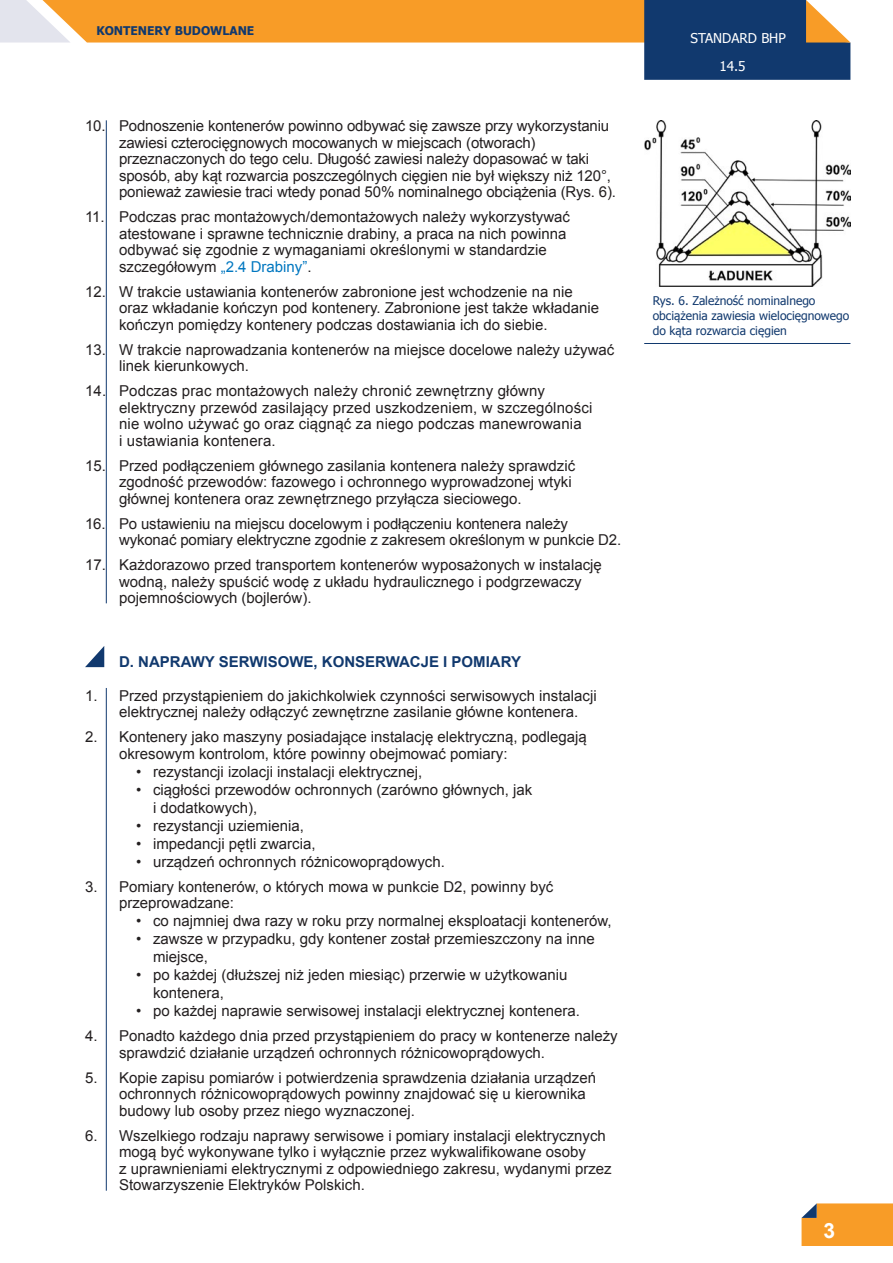
<style>
.page{position:relative;width:893px;height:1263px;background:#fff}
.page>*{position:absolute;margin:0;border:0;box-sizing:border-box;transform-origin:0 0}
.tekst{font:700 21px "Arial";color:#fff}
.Tekst_numerowany{font:15px/16.5px "Arial";color:#231f20}
.Tekst_kropki{font:15px/18px "Arial";color:#231f20}
.Tytulik{font:700 15px "Arial";color:#11396e}
.t1{font:13.5px "Tahoma";color:#fff}
.podpis_zdjęcia{font:12px/15px "Tahoma";color:#11396e}
.t2{font:700 12px "Tahoma";color:#11396e}
.s1{color:#0077c0}
</style>
<div class="page">
<svg style="left:0;top:0;width:850px;height:80px"></svg>
<svg style="left:801px;top:1203px;width:92px;height:43px;background:#f19d32"></svg>
<hr style="left:106px;top:120px;width:1px;height:483px;background:#11396e">
<svg style="left:85px;top:646px;width:19px;height:21px"></svg>
<hr style="left:106px;top:688px;width:1px;height:503px;background:#11396e">
<hr style="left:644px;top:343px;width:206px;height:1px;background:#11396e">
<img style="left:644px;top:120px;width:206px;height:167px">
<p class="t2" style="left:96px;top:23px;width:159px">KONTENERY BUDOWLANE</p>
<p class="Tekst_numerowany" style="left:119px;top:118px;width:499px;text-indent:-34px">10. Podnoszenie kontenerów powinno odbywać się zawsze przy wykorzystaniu zawiesi czterocięgnowych mocowanych w miejscach (otworach) przeznaczonych do tego celu. Długość zawiesi należy dopasować w taki sposób, aby kąt rozwarcia poszczególnych cięgien nie był większy niż 120°, ponieważ zawiesie traci wtedy ponad 50% nominalnego obciążenia (Rys. 6).</p>
<p class="Tekst_numerowany" style="left:119px;top:209px;width:453px;text-indent:-34px">11. Podczas prac montażowych/demontażowych należy wykorzystywać atestowane i sprawne technicznie drabiny, a praca na nich powinna odbywać się zgodnie z wymaganiami określonymi w standardzie szczegółowym <span class="s1">„2.4 Drabiny”</span>.</p>
<p class="Tekst_numerowany" style="left:119px;top:283px;width:481px;text-indent:-34px">12. W trakcie ustawiania kontenerów zabronione jest wchodzenie na nie oraz wkładanie kończyn pod kontenery. Zabronione jest także wkładanie kończyn pomiędzy kontenery podczas dostawiania ich do siebie.</p>
<p class="Tekst_numerowany" style="left:119px;top:341px;width:497px;text-indent:-34px">13. W trakcie naprowadzania kontenerów na miejsce docelowe należy używać linek kierunkowych.</p>
<p class="Tekst_numerowany" style="left:119px;top:383px;width:475px;text-indent:-34px">14. Podczas prac montażowych należy chronić zewnętrzny główny elektryczny przewód zasilający przed uszkodzeniem, w szczególności nie wolno używać go oraz ciągnąć za niego podczas manewrowania<br>i ustawiania kontenera.</p>
<p class="Tekst_numerowany" style="left:119px;top:457px;width:458px;text-indent:-34px">15. Przed podłączeniem głównego zasilania kontenera należy sprawdzić zgodność przewodów: fazowego i ochronnego wyprowadzonej wtyki głównej kontenera oraz zewnętrznego przyłącza sieciowego.</p>
<p class="Tekst_numerowany" style="left:119px;top:515px;width:504px;text-indent:-34px">16. Po ustawieniu na miejscu docelowym i podłączeniu kontenera należy wykonać pomiary elektryczne zgodnie z zakresem określonym w punkcie D2.</p>
<p class="Tekst_numerowany" style="left:119px;top:557px;width:484px;text-indent:-34px">17. Każdorazowo przed transportem kontenerów wyposażonych w instalację wodną, należy spuścić wodę z układu hydraulicznego i podgrzewaczy pojemnościowych (bojlerów).</p>
<p class="Tytulik" style="left:119px;top:652px;width:403px">D. NAPRAWY SERWISOWE, KONSERWACJE I POMIARY</p>
<p class="Tekst_numerowany" style="left:119px;top:687px;width:479px;text-indent:-34px">1. Przed przystąpieniem do jakichkolwiek czynności serwisowych instalacji elektrycznej należy odłączyć zewnętrzne zasilanie główne kontenera.</p>
<p class="Tekst_numerowany" style="left:119px;top:729px;width:469px;text-indent:-34px">2. Kontenery jako maszyny posiadające instalację elektryczną, podlegają okresowym kontrolom, które powinny obejmować pomiary:</p>
<p class="Tekst_kropki" style="left:136px;top:762px;width:288px">• rezystancji izolacji instalacji elektrycznej,</p>
<p class="Tekst_kropki" style="left:153px;top:780px;width:381px;text-indent:-17px">• ciągłości przewodów ochronnych (zarówno głównych, jak i dodatkowych),</p>
<p class="Tekst_kropki" style="left:136px;top:816px;width:169px">• rezystancji uziemienia,</p>
<p class="Tekst_kropki" style="left:136px;top:834px;width:181px">• impedancji pętli zwarcia,</p>
<p class="Tekst_kropki" style="left:136px;top:852px;width:310px">• urządzeń ochronnych różnicowoprądowych.</p>
<p class="Tekst_numerowany" style="left:119px;top:878px;width:436px;text-indent:-34px">3. Pomiary kontenerów, o których mowa w punkcie D2, powinny być przeprowadzane:</p>
<p class="Tekst_kropki" style="left:136px;top:912px;width:477px">• co najmniej dwa razy w roku przy normalnej eksploatacji kontenerów,</p>
<p class="Tekst_kropki" style="left:153px;top:930px;width:443px;text-indent:-17px">• zawsze w przypadku, gdy kontener został przemieszczony na inne miejsce,</p>
<p class="Tekst_kropki" style="left:153px;top:966px;width:416px;text-indent:-17px">• po każdej (dłuższej niż jeden miesiąc) przerwie w użytkowaniu kontenera,</p>
<p class="Tekst_kropki" style="left:136px;top:1002px;width:445px">• po każdej naprawie serwisowej instalacji elektrycznej kontenera.</p>
<p class="Tekst_numerowany" style="left:119px;top:1028px;width:500px;text-indent:-34px">4. Ponadto każdego dnia przed przystąpieniem do pracy w kontenerze należy sprawdzić działanie urządzeń ochronnych różnicowoprądowych.</p>
<p class="Tekst_numerowany" style="left:119px;top:1069px;width:478px;text-indent:-34px">5. Kopie zapisu pomiarów i potwierdzenia sprawdzenia działania urządzeń ochronnych różnicowoprądowych powinny znajdować się u kierownika budowy lub osoby przez niego wyznaczonej.</p>
<p class="Tekst_numerowany" style="left:119px;top:1127px;width:494px;text-indent:-34px">6. Wszelkiego rodzaju naprawy serwisowe i pomiary instalacji elektrycznych mogą być wykonywane tylko i wyłącznie przez wykwalifikowane osoby<br>z uprawnieniami elektrycznymi z odpowiedniego zakresu, wydanymi przez Stowarzyszenie Elektryków Polskich.</p>
<p class="t1" style="left:691px;top:29px;width:97px">STANDARD BHP</p>
<p class="t1" style="left:719px;top:57px;width:28px">14.5</p>
<p class="podpis_zdjęcia" style="left:653px;top:292px;width:198px">Rys. 6. Zależność nominalnego obciążenia zawiesia wielocięgnowego do kąta rozwarcia cięgien</p>
<p class="tekst" style="left:823px;top:1217px;width:13px">3</p>
</div>
